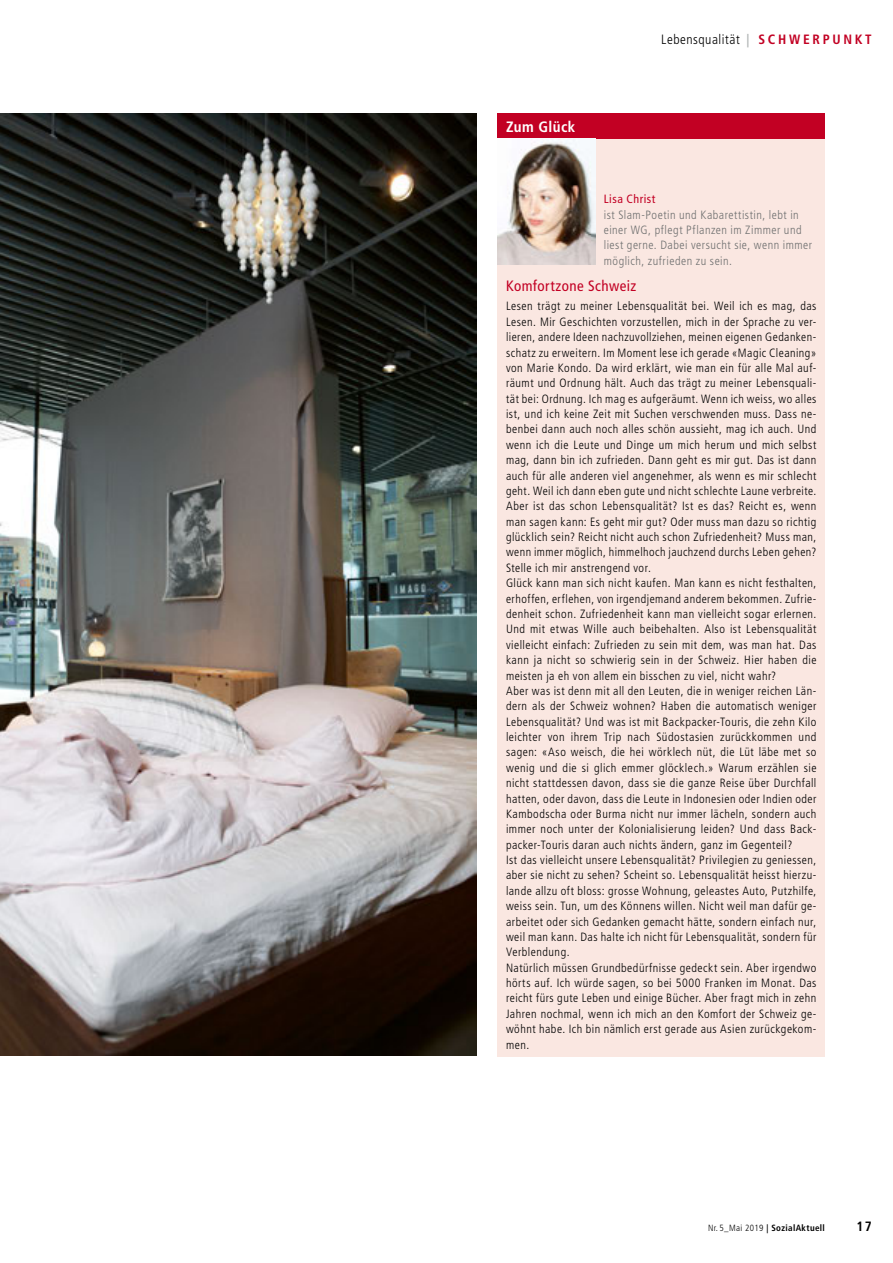
<style>
.page{position:relative;width:893px;height:1263px;background:#fff}
.page>*{position:absolute;margin:0;border:0;box-sizing:border-box;transform-origin:0 0}
.t1{font:condensed 15px "Frutiger";letter-spacing:.03em;color:#c20023}
.t2{font:700 condensed 15px "Frutiger";letter-spacing:.03em;color:#fff}
.t3{font:300 condensed 13.5px "Frutiger";letter-spacing:.04em;color:#000}
.t4{font:700 condensed 13.5px "Frutiger";color:#000}
.t5{font:300 condensed 12px/15.3px "Frutiger";letter-spacing:.04em;color:#000}
.t6{font:300 condensed 12px/15.3px "Frutiger";letter-spacing:.04em;color:#6f7070}
.t7{font:condensed 12px "Frutiger";letter-spacing:.04em;color:#c20023}
.t8{font:700 condensed 9px "Frutiger";letter-spacing:.04em;color:#000}
.s1{font-weight:700;color:#b1b4b4}
.s2{font-weight:700;color:#c20023}
.s3{font-weight:300}
</style>
<div class="page">
<img style="left:0;top:113px;width:476px;height:942px">
<div style="left:497px;top:113px;width:328px;height:944px;background:#fae7e1"></div>
<div style="left:497px;top:113px;width:328px;height:26px;background:#c20023"></div>
<img style="left:497px;top:139px;width:98px;height:126px">
<p class="t2" style="left:506px;top:117px;width:71px">Zum Glück</p>
<p class="t3" style="left:661px;top:32px;width:212px">Lebensqualität <span class="s1">|</span> <span class="s2">S C H W E R P U N K T</span></p>
<p class="t7" style="left:604px;top:192px;width:53px">Lisa Christ</p>
<p class="t6" style="left:604px;top:207px;width:210px">ist Slam-Poetin und Kabarettistin, lebt in einer WG, pflegt Pflanzen im Zimmer und liest gerne. Dabei versucht sie, wenn immer möglich, zufrieden zu sein.</p>
<p class="t1" style="left:506px;top:277px;width:132px">Komfortzone Schweiz</p>
<p class="t5" style="left:506px;top:299px;width:312px">Lesen trägt zu meiner Lebensqualität bei. Weil ich es mag, das Lesen. Mir Geschichten vorzustellen, mich in der Sprache zu ver&shy;lieren, andere Ideen nachzuvollziehen, meinen eigenen Gedanken&shy;schatz zu erweitern. Im Moment lese ich gerade «Magic Cleaning» von Marie Kondo. Da wird erklärt, wie man ein für alle Mal auf&shy;räumt und Ordnung hält. Auch das trägt zu meiner Lebensquali&shy;tät bei: Ordnung. Ich mag es aufgeräumt. Wenn ich weiss, wo alles ist, und ich keine Zeit mit Suchen verschwenden muss. Dass ne&shy;benbei dann auch noch alles schön aussieht, mag ich auch. Und wenn ich die Leute und Dinge um mich herum und mich selbst mag, dann bin ich zufrieden. Dann geht es mir gut. Das ist dann auch für alle anderen viel angenehmer, als wenn es mir schlecht geht. Weil ich dann eben gute und nicht schlechte Laune verbreite.<br>Aber ist das schon Lebensqualität? Ist es das? Reicht es, wenn man sagen kann: Es geht mir gut? Oder muss man dazu so richtig glücklich sein? Reicht nicht auch schon Zufriedenheit? Muss man, wenn immer möglich, himmelhoch jauchzend durchs Leben gehen?<br>Stelle ich mir anstrengend vor.<br>Glück kann man sich nicht kaufen. Man kann es nicht festhalten, erhoffen, erflehen, von irgendjemand anderem bekommen. Zufrie&shy;denheit schon. Zufriedenheit kann man vielleicht sogar erlernen.<br>Und mit etwas Wille auch beibehalten. Also ist Lebensqualität vielleicht einfach: Zufrieden zu sein mit dem, was man hat. Das kann ja nicht so schwierig sein in der Schweiz. Hier haben die meisten ja eh von allem ein bisschen zu viel, nicht wahr?<br>Aber was ist denn mit all den Leuten, die in weniger reichen Län&shy;dern als der Schweiz wohnen? Haben die automatisch weniger Lebensqualität? Und was ist mit Backpacker-Touris, die zehn Kilo leichter von ihrem Trip nach Südostasien zurückkommen und sagen: «Aso weisch, die hei wörklech nüt, die Lüt läbe met so wenig und die si glich emmer glöcklech.» Warum erzählen sie nicht stattdessen davon, dass sie die ganze Reise über Durchfall hatten, oder davon, dass die Leute in Indonesien oder Indien oder Kambodscha oder Burma nicht nur immer lächeln, sondern auch immer noch unter der Kolonialisierung leiden? Und dass Back&shy;packer-Touris daran auch nichts ändern, ganz im Gegenteil?<br>Ist das vielleicht unsere Lebensqualität? Privilegien zu geniessen, aber sie nicht zu sehen? Scheint so. Lebensqualität heisst hierzu&shy;lande allzu oft bloss: grosse Wohnung, geleastes Auto, Putzhilfe, weiss sein. Tun, um des Könnens willen. Nicht weil man dafür ge&shy;arbeitet oder sich Gedanken gemacht hätte, sondern einfach nur, weil man kann. Das halte ich nicht für Lebensqualität, sondern für Verblendung.<br>Natürlich müssen Grundbedürfnisse gedeckt sein. Aber irgendwo hörts auf. Ich würde sagen, so bei 5000 Franken im Monat. Das reicht fürs gute Leben und einige Bücher. Aber fragt mich in zehn Jahren nochmal, wenn ich mich an den Komfort der Schweiz ge&shy;wöhnt habe. Ich bin nämlich erst gerade aus Asien zurückgekom&shy;men.</p>
<p class="t8" style="left:708px;top:1222px;width:118px"><span class="s3">Nr. 5_Mai 2019</span> | SozialAktuell</p>
<p class="t4" style="left:856px;top:1218px;width:17px">17</p>
</div>
